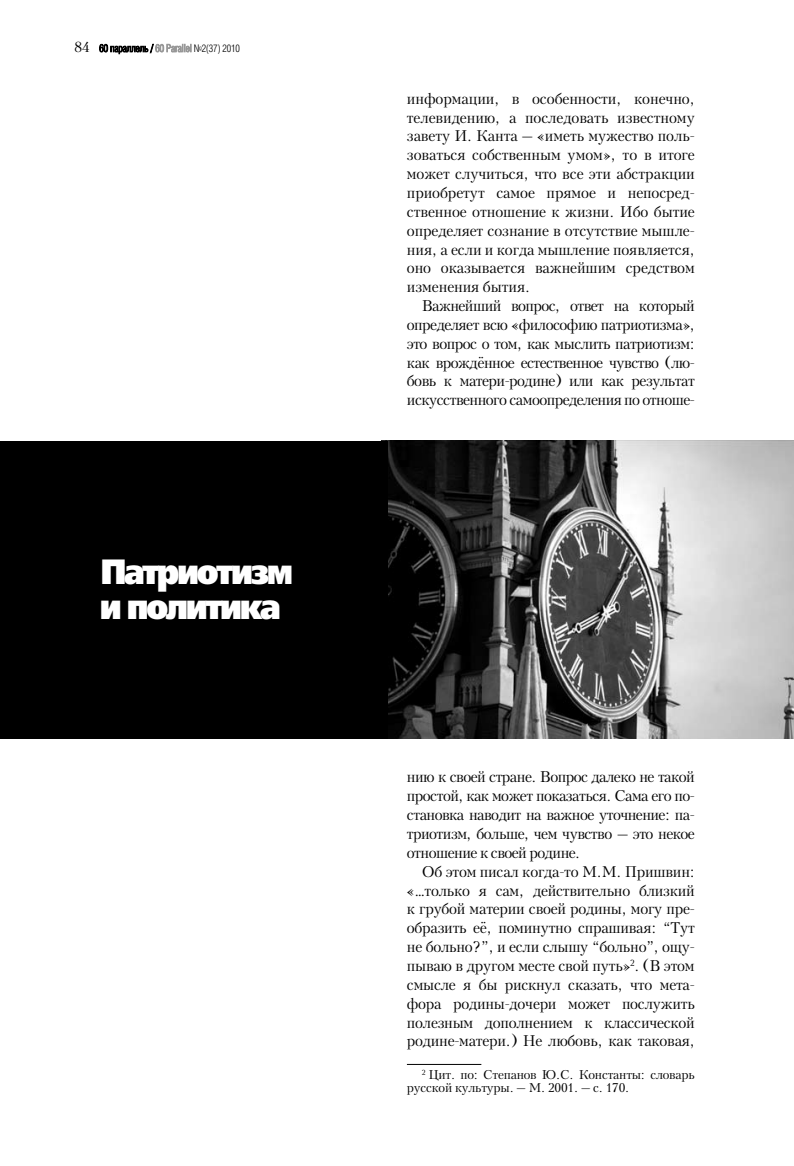
<style>
.page{position:relative;width:794px;height:1166px;background:#fff}
.page>*{position:absolute;margin:0;border:0;box-sizing:border-box;transform-origin:0 0}
.t1{font:35px/35px "Free Set Black C";letter-spacing:-.075em;color:#fff;scale:.9 1}
.t2{font:14.88px/18.9px "Kudrashov C";letter-spacing:-.03em;color:#000;text-align:justify}
.t3{font:12.25px/12.2px "Kudrashov C";letter-spacing:-.02em;color:#000}
</style>
<div class="page">
<img style="left:387px;top:441px;width:407px;height:298px">
<div style="left:0;top:441px;width:387px;height:298px;background:#000"></div>
<hr style="left:407px;top:1064px;width:74px;height:1px;background:#000">
<svg style="left:99px;top:44px;width:92px;height:10px"></svg>
<h1 class="t1" style="left:100px;top:554px;width:216px">Патриотизм и политика</h1>
<p class="t2" style="left:407px;top:89px;width:289px">информации, в особенности, конечно, телевидению, а последовать известному завету И. Канта – «иметь мужество поль&shy;зоваться собственным умом», то в итоге может случиться, что все эти абстракции приобретут самое прямое и непосред&shy;ственное отношение к жизни. Ибо бытие определяет сознание в отсутствие мышле&shy;ния, а если и когда мышление появляется, оно оказывается важнейшим средством изменения бытия.</p>
<p class="t2" style="left:407px;top:297px;width:289px;text-indent:15px">Важнейший вопрос, ответ на который определяет всю «философию патриотизма», это вопрос о том, как мыслить патриотизм: как врождённое естественное чувство (лю&shy;бовь к матери-родине) или как результат искусственного самоопределения по отноше-</p>
<p class="t2" style="left:407px;top:768px;width:289px">нию к своей стране. Вопрос далеко не такой простой, как может показаться. Сама его по&shy;становка наводит на важное уточнение: па&shy;триотизм, больше, чем чувство – это некое отношение к своей родине.</p>
<p class="t2" style="left:407px;top:862px;width:289px;text-indent:15px">Об этом писал когда-то М.М. Пришвин: «…только я сам, действительно близкий к грубой материи своей родины, могу пре&shy;образить её, поминутно спрашивая: “Тут не больно?”, и если слышу “больно”, ощу&shy;пываю в другом месте свой путь»<sup>2</sup>. (В этом смысле я бы рискнул сказать, что мета&shy;фора родины-дочери может послужить полезным дополнением к классической родине-матери.) Не любовь, как таковая,</p>
<p class="t3" style="left:407px;top:1069px;width:289px;text-indent:15px"><sup>2</sup> Цит. по: Степанов Ю.С. Константы: словарь русской культуры. – М. 2001. – с. 170.</p>
</div>
